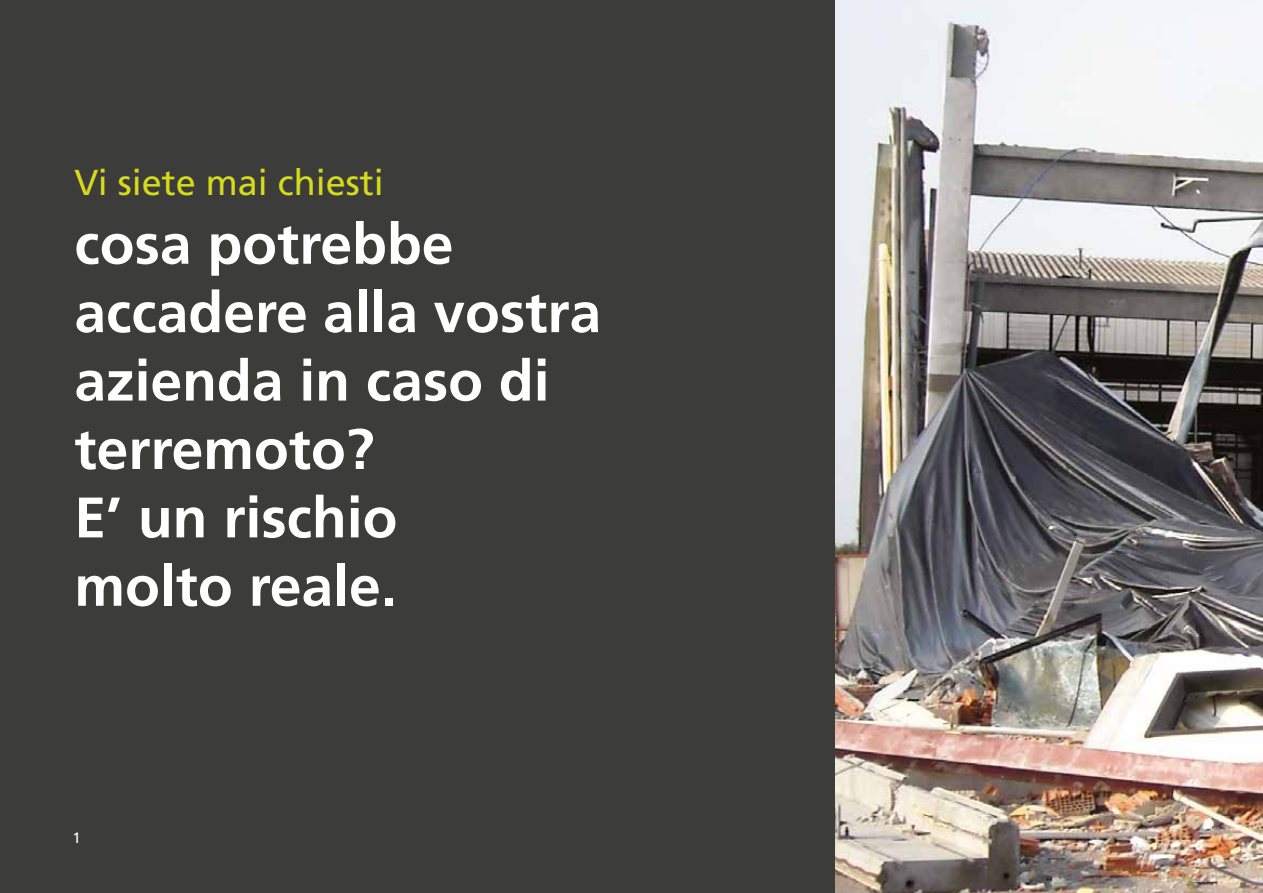
<style>
.page{position:relative;width:1263px;height:893px;background:#fff}
.page>*{position:absolute;margin:0;border:0;box-sizing:border-box;transform-origin:0 0}
.t1{font:700 57px/68.4px "Frutiger";color:#fff}
.t2{font:36px "Frutiger";color:#d5da1b}
.t3{font:15px "Frutiger";color:#fff}
</style>
<div class="page">
<div style="left:0;top:0;width:836px;height:893px;background:#3c3c3b"></div>
<img style="left:836px;top:0;width:427px;height:893px">
<p class="t2" style="left:74px;top:162px;width:311px">Vi siete mai chiesti</p>
<p class="t1" style="left:74px;top:209px;width:528px">cosa potrebbe accadere alla vostra azienda in caso di terremoto?<br>E’ un rischio<br>molto reale.</p>
<p class="t3" style="left:73px;top:829px;width:10px">1</p>
</div>
